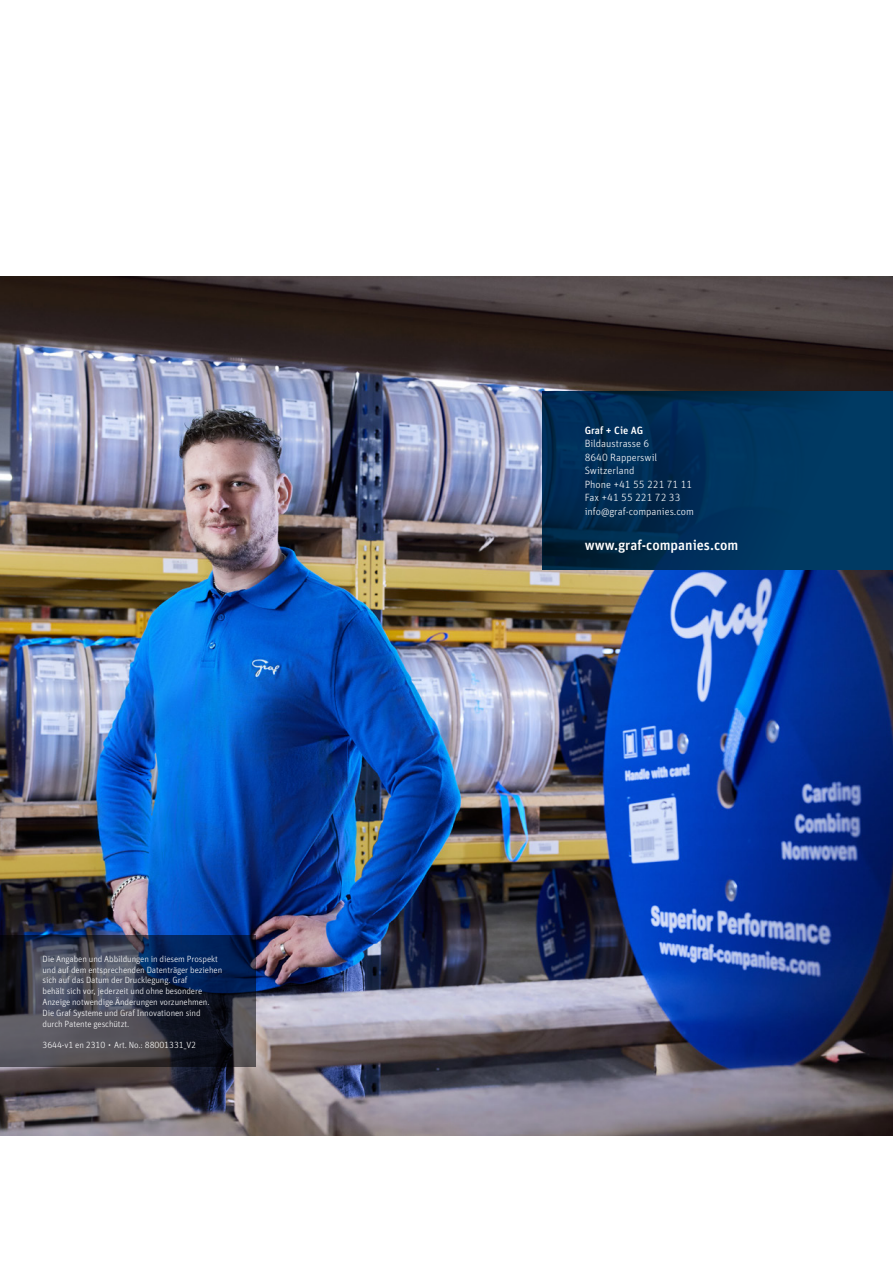
<style>
.page{position:relative;width:893px;height:1263px;background:#fff}
.page>*{position:absolute;margin:0;border:0;box-sizing:border-box;transform-origin:0 0}
.t1{font:500 14.25px "Unit Pro";color:#fff}
.t2{font:300 10.5px/13.5px "Unit Pro";color:#fff}
.t3{font:500 10.5px "Unit Pro";color:#fff}
.t4{font:300 9px/10.8px "Unit Pro";letter-spacing:-.01em;color:#fff}
</style>
<div class="page">
<img style="left:0;top:276px;width:893px;height:859px">
<svg style="left:0;top:935px;width:255px;height:132px;background:#31384a"></svg>
<svg style="left:542px;top:391px;width:351px;height:179px;background:#003158"></svg>
<p class="t4" style="left:43px;top:953px;width:181px">Die Angaben und Abbildungen in diesem Prospekt und auf dem entsprechenden Datenträger beziehen sich auf das Datum der Drucklegung. Graf<br>behält sich vor, jederzeit und ohne besondere Anzeige notwendige Änderungen vorzunehmen.<br>Die Graf Systeme und Graf Innovationen sind durch Patente geschützt.</p>
<p class="t4" style="left:43px;top:1039px;width:155px">3644-v1 en 2310 ∙ Art. No.: 88001331_V2</p>
<p class="t3" style="left:585px;top:422px;width:60px">Graf + Cie AG</p>
<p class="t2" style="left:585px;top:436px;width:111px">Bildaustrasse 6<br>8640 Rapperswil<br>Switzerland<br>Phone +41 55 221 71 11<br>Fax +41 55 221 72 33 info@graf-companies.com</p>
<h1 class="t1" style="left:585px;top:534px;width:155px">www.graf-companies.com</h1>
</div>
